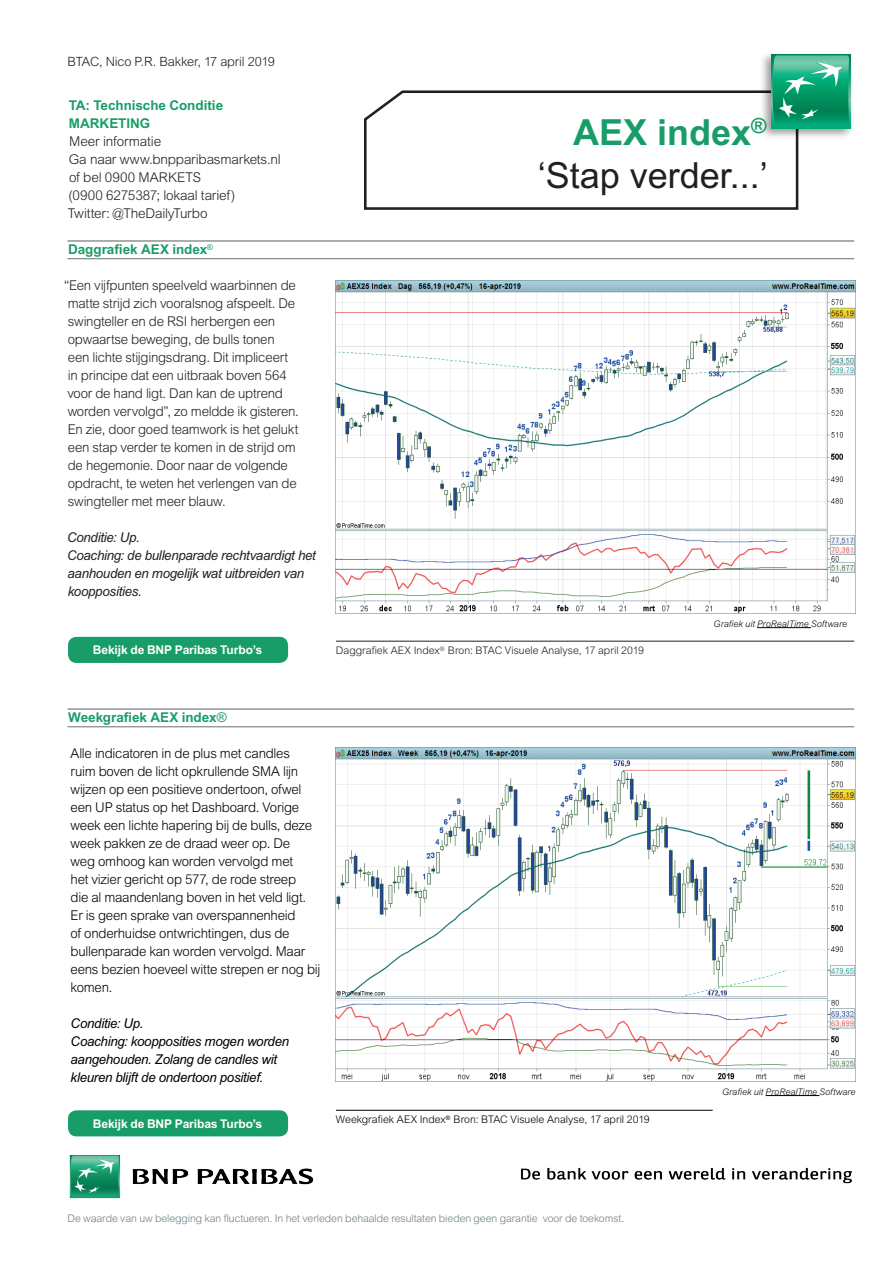
<style>
.page{position:relative;width:893px;height:1263px;background:#fff}
.page>*{position:absolute;margin:0;border:0;box-sizing:border-box;transform-origin:0 0}
.t1{font:36px/43.2px "Arial MT Std";color:#231f20;text-align:right}
.t2{font:300 13.5px/18px "Arial MT Std";letter-spacing:-.02em;color:#231f20}
.t3{font:300 13.5px/18px "Arial MT Std";letter-spacing:-.02em;color:#000001}
.t4{font:italic 13.5px/18px "Arial MT Std";letter-spacing:-.02em;color:#000001}
.t5{font:italic 13.5px/18px "Arial MT Std";letter-spacing:-.02em;color:#231f20}
.t6{font:700 13.5px/18px "Arial MT Std";letter-spacing:-.005em;color:#199d68}
.t7{font:300 12.75px "Arial MT Std";letter-spacing:-.015em;color:#231f20}
.t8{font:700 12px "Arial MT Std";letter-spacing:-.01em;color:#fff}
.t9{font:300 10.5px "Arial MT Std";letter-spacing:-.01em;color:#6f7e85}
.t10{font:300 10.5px "Arial MT Std";color:#000001}
.t11{font:300 10.5px "Arial MT Std";color:#231f20}
.t12{font:italic 300 9px "Arial MT Std";letter-spacing:.005em;color:#000001}
.s1{font-weight:700;color:#199d68}
.s2{font-weight:400}
</style>
<div class="page">
<hr style="left:68px;top:240px;width:786px;height:2px;background:#6c6d70">
<hr style="left:68px;top:258px;width:786px;height:1px;background:#6c6d70">
<hr style="left:68px;top:708px;width:786px;height:2px;background:#6c6d70">
<hr style="left:68px;top:726px;width:786px;height:1px;background:#6c6d70">
<img style="left:336px;top:280px;width:519px;height:333px">
<img style="left:336px;top:748px;width:519px;height:333px">
<hr style="left:336px;top:641px;width:518px;height:1px;background:#231f20">
<hr style="left:336px;top:1110px;width:377px;height:1px;background:#000001">
<div style="left:68px;top:637px;width:220px;height:26px;background:#199d68;border-radius:9px"></div>
<div style="left:68px;top:1110px;width:220px;height:26px;background:#199d68;border-radius:9px"></div>
<img style="left:521px;top:1167px;width:331px;height:17px">
<svg style="left:364px;top:90px;width:435px;height:120px"></svg>
<img style="left:756px;top:54px;width:96px;height:88px">
<svg style="left:771px;top:54px;width:80px;height:74px"></svg>
<svg style="left:772px;top:55px;width:77px;height:71px;background:#2cab81"></svg>
<hr style="left:757px;top:627px;width:54px;height:1px;background:#000001">
<hr style="left:766px;top:1095px;width:53px;height:1px;background:#000001">
<img style="left:69px;top:1155px;width:245px;height:44px">
<p class="t7" style="left:68px;top:54px;width:209px">BTAC, Nico P.R. Bakker, 17 april 2019</p>
<p class="t6" style="left:69px;top:96px;width:156px">TA: Technische Conditie<br>MARKETING</p>
<p class="t2" style="left:68px;top:133px;width:214px">Meer informatie<br>Ga naar www.bnpparibasmarkets.nl of bel 0900 MARKETS<br>(0900 6275387; lokaal tarief)<br>Twitter: @TheDailyTurbo</p>
<p class="t6" style="left:68px;top:240px;width:146px">Daggrafiek AEX index<sup>®</sup></p>
<p class="t2" style="left:64px;top:277px;width:236px">“Een vijfpunten speelveld waarbinnen de matte strijd zich vooralsnog afspeelt. De swingteller en de RSI herbergen een opwaartse beweging, de bulls tonen<br>een lichte stijgingsdrang. Dit impliceert<br>in principe dat een uitbraak boven 564 voor de hand ligt. Dan kan de uptrend worden vervolgd”, zo meldde ik gisteren.<br>En zie, door goed teamwork is het gelukt een stap verder te komen in de strijd om de hegemonie. Door naar de volgende opdracht, te weten het verlengen van de swingteller met meer blauw.</p>
<p class="t5" style="left:67px;top:528px;width:250px">Conditie: Up.<br>Coaching: de bullenparade rechtvaardigt het aanhouden en mogelijk wat uitbreiden van koopposities.</p>
<p class="t8" style="left:93px;top:643px;width:171px">Bekijk de BNP Paribas Turbo’s</p>
<h1 class="t1" style="left:538px;top:110px;width:232px"><span class="s1">AEX index</span><sup>® </sup>‘Stap verder...’</h1>
<p class="t11" style="left:336px;top:644px;width:310px">Daggrafiek AEX Index<sup>®</sup> Bron: BTAC Visuele Analyse, 17 april 2019</p>
<p class="t12" style="left:714px;top:618px;width:135px">Grafiek uit ProRealTime Software</p>
<p class="t6" style="left:68px;top:708px;width:160px">Weekgrafiek AEX index<span class="s2">®</span></p>
<p class="t3" style="left:71px;top:745px;width:251px">Alle indicatoren in de plus met candles<br>ruim boven de licht opkrullende SMA lijn wijzen op een positieve ondertoon, ofwel een UP status op het Dashboard. Vorige week een lichte hapering bij de bulls, deze week pakken ze de draad weer op. De<br>weg omhoog kan worden vervolgd met<br>het vizier gericht op 577, de rode streep<br>die al maandenlang boven in het veld ligt.<br>Er is geen sprake van overspannenheid<br>of onderhuidse ontwrichtingen, dus de bullenparade kan worden vervolgd. Maar eens bezien hoeveel witte strepen er nog bij komen.</p>
<p class="t4" style="left:71px;top:1014px;width:220px">Conditie: Up.<br>Coaching: koopposities mogen worden aangehouden. Zolang de candles wit kleuren blijft de ondertoon positief.</p>
<p class="t8" style="left:93px;top:1116px;width:171px">Bekijk de BNP Paribas Turbo’s</p>
<p class="t10" style="left:336px;top:1113px;width:315px">Weekgrafiek AEX Index<sup>®</sup> Bron: BTAC Visuele Analyse, 17 april 2019</p>
<p class="t12" style="left:722px;top:1086px;width:135px">Grafiek uit ProRealTime Software</p>
<p class="t9" style="left:68px;top:1212px;width:558px">De waarde van uw belegging kan fluctueren. In het verleden behaalde resultaten bieden geen garantie voor de toekomst.</p>
</div>
